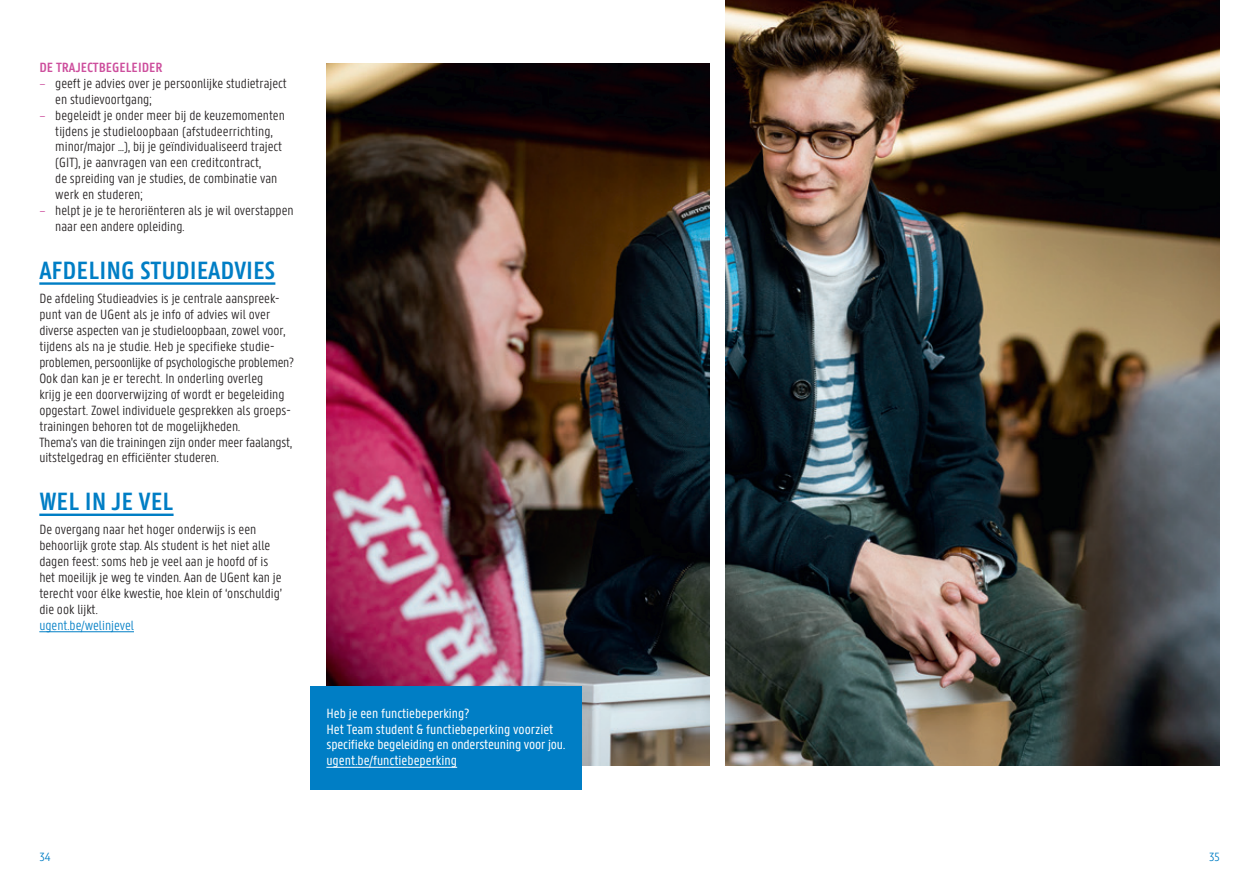
<style>
.page{position:relative;width:1259px;height:893px;background:#fff}
.page>*{position:absolute;margin:0;border:0;box-sizing:border-box;transform-origin:0 0}
.t1{font:600 26.7px "U Gent Panno Text";color:#007ec5}
.t2{font:300 14.25px/15.9px "U Gent Panno Text";color:#231f20}
.t3{font:14.25px/15.9px "U Gent Panno Text";color:#fff}
.t4{font:600 14.25px "U Gent Panno Text";color:#cd4f9d}
.t5{font:300 14.25px "U Gent Panno Text";color:#007ec5}
.t6{font:300 12.75px "U Gent Panno Text";color:#007ec5}
.s1{color:#cd4f9d}
</style>
<div class="page">
<img style="left:725px;top:0;width:494px;height:765px">
<img style="left:326px;top:64px;width:383px;height:701px">
<hr style="left:39px;top:282px;width:236px;height:3px;background:#007ec5">
<hr style="left:39px;top:514px;width:135px;height:2px;background:#007ec5">
<hr style="left:39px;top:631px;width:95px;height:1px;background:#007ec5">
<div style="left:310px;top:686px;width:271px;height:103px;background:#007ec5"></div>
<hr style="left:326px;top:767px;width:131px;height:1px;background:#fff">
<p class="t4" style="left:39px;top:59px;width:125px">DE TRAJECTBEGELEIDER</p>
<p class="t2" style="left:55px;top:75px;width:233px;text-indent:-16px"><span class="s1">–</span> geeft je advies over je persoonlijke studietraject en studievoortgang;</p>
<p class="t2" style="left:55px;top:107px;width:231px;text-indent:-16px"><span class="s1">–</span> begeleidt je onder meer bij de keuzemomenten tijdens je studieloopbaan (afstudeerrichting, minor/major …), bij je geïndividualiseerd traject (GIT), je aanvragen van een creditcontract,<br>de spreiding van je studies, de combinatie van werk en studeren;</p>
<p class="t2" style="left:55px;top:203px;width:240px;text-indent:-16px"><span class="s1">–</span> helpt je je te heroriënteren als je wil overstappen naar een andere opleiding.</p>
<h1 class="t1" style="left:39px;top:254px;width:237px">AFDELING STUDIEADVIES</h1>
<p class="t2" style="left:39px;top:290px;width:256px">De afdeling Studieadvies is je centrale aanspreek&shy;punt van de UGent als je info of advies wil over diverse aspecten van je studieloopbaan, zowel voor, tijdens als na je studie. Heb je specifieke studie&shy;problemen, persoonlijke of psychologische problemen?<br>Ook dan kan je er terecht. In onderling overleg<br>krijg je een doorverwijzing of wordt er begeleiding opgestart. Zowel individuele gesprekken als groeps&shy;trainingen behoren tot de mogelijkheden.<br>Thema’s van die trainingen zijn onder meer faalangst, uitstelgedrag en efficiënter studeren.</p>
<h1 class="t1" style="left:39px;top:485px;width:136px">WEL IN JE VEL</h1>
<p class="t2" style="left:39px;top:522px;width:244px">De overgang naar het hoger onderwijs is een behoorlijk grote stap. Als student is het niet alle dagen feest: soms heb je veel aan je hoofd of is het moeilijk je weg te vinden. Aan de UGent kan je terecht voor élke kwestie, hoe klein of ‘onschuldig’ die ook lijkt.</p>
<p class="t5" style="left:39px;top:617px;width:96px">ugent.be/welinjevel</p>
<p class="t3" style="left:326px;top:705px;width:240px">Heb je een functiebeperking?<br>Het Team student &amp; functiebeperking voorziet specifieke begeleiding en ondersteuning voor jou. ugent.be/functiebeperking</p>
<p class="t6" style="left:39px;top:849px;width:12px">34</p>
<p class="t6" style="left:1209px;top:849px;width:12px">35</p>
</div>
